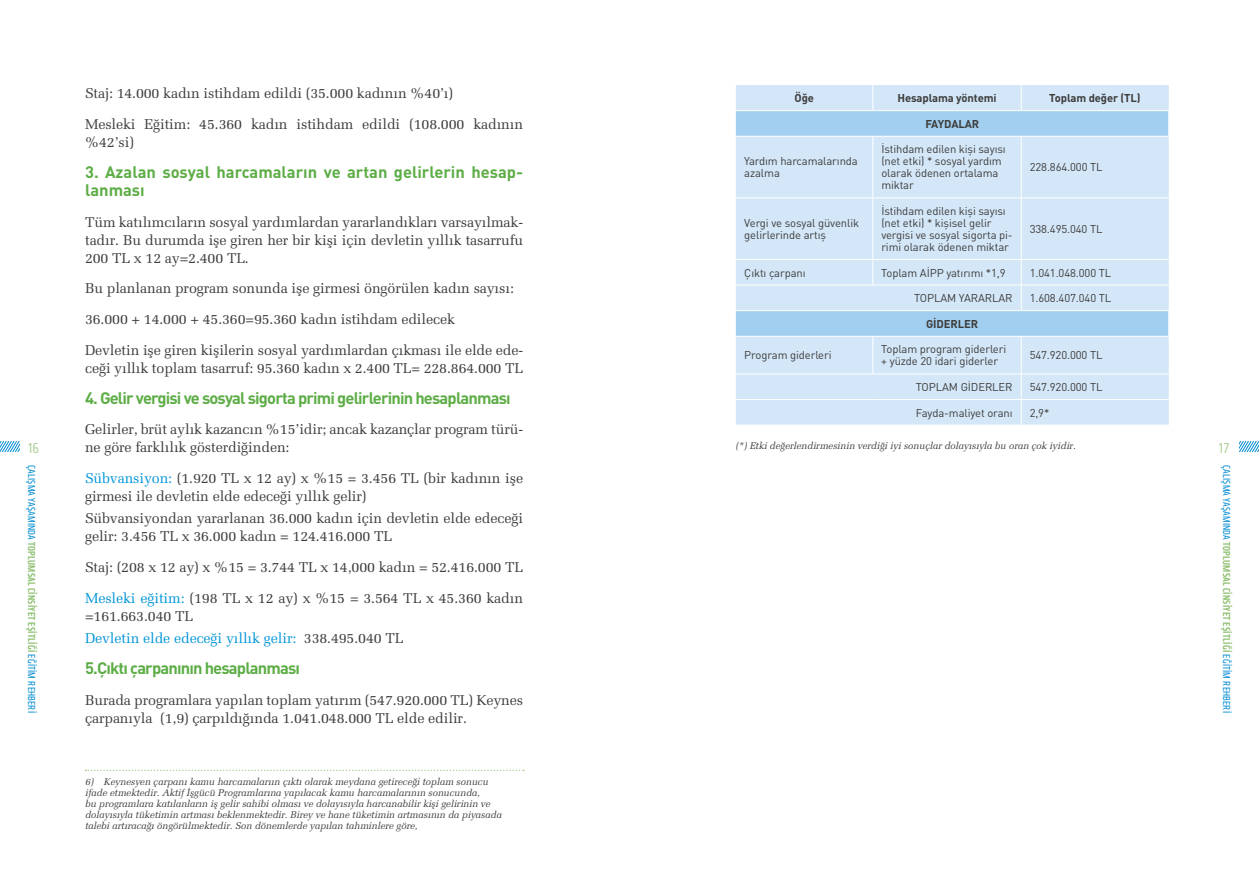
<style>
.page{position:relative;width:1259px;height:893px;background:#fff}
.page>*{position:absolute;margin:0;border:0;box-sizing:border-box;transform-origin:0 0}
.t1{font:700 16.5px "DIN Pro";letter-spacing:-.05em;color:#5dad46}
.t2{font:700 16.5px/18px "DIN Pro";color:#5dad46}
.t3{font:condensed 15px "Klavika CH";color:#b0d199}
.t4{font:500 14.25px/18px "Melior OTF";letter-spacing:-.01em;color:#3c3c3b}
.t5{font:500 14.25px/22.2px "Melior OTF";letter-spacing:-.01em;color:#0095d8}
.t6{font:11.25px/12px "DIN Pro";letter-spacing:-.01em;color:#3c3c3b}
.t7{font:700 11.25px "DIN Pro";letter-spacing:-.01em;color:#3c3c3b}
.t8{font:condensed 10.5px "Klavika CH";letter-spacing:.02em;color:#008bd2}
.t9{font:italic 500 9.75px/10.9px "Melior OTF";letter-spacing:-.01em;color:#3c3c3b}
.s1{color:#0095d8}
.s2{color:#3c3c3b}
.s3{font-weight:500;color:#8bbe6d}
</style>
<div class="page">
<svg style="left:0;top:442px;width:19px;height:9px"></svg>
<svg style="left:1239px;top:442px;width:20px;height:9px"></svg>
<svg style="left:85px;top:769px;width:439px;height:2px"></svg>
<div style="left:736px;top:85px;width:432px;height:340px;background:#d4e7f8"></div>
<svg style="left:736px;top:111px;width:432px;height:225px;background:#c9e1f6"></svg>
<svg style="left:872px;top:85px;width:1px;height:25px"></svg>
<hr style="left:872px;top:137px;width:1px;height:61px;background:#fff">
<hr style="left:736px;top:198px;width:137px;height:1px;background:#fff">
<hr style="left:873px;top:198px;width:148px;height:1px;background:#fff">
<hr style="left:872px;top:198px;width:1px;height:61px;background:#fff">
<hr style="left:1021px;top:198px;width:147px;height:1px;background:#fff">
<hr style="left:736px;top:259px;width:137px;height:1px;background:#fff">
<hr style="left:873px;top:259px;width:148px;height:1px;background:#fff">
<svg style="left:872px;top:260px;width:1px;height:25px"></svg>
<hr style="left:1021px;top:259px;width:147px;height:1px;background:#fff">
<hr style="left:736px;top:285px;width:137px;height:1px;background:#fff">
<hr style="left:873px;top:285px;width:148px;height:1px;background:#fff">
<hr style="left:1021px;top:285px;width:147px;height:1px;background:#fff">
<hr style="left:872px;top:337px;width:1px;height:37px;background:#fff">
<hr style="left:736px;top:374px;width:137px;height:1px;background:#fff">
<hr style="left:873px;top:374px;width:148px;height:1px;background:#fff">
<hr style="left:1021px;top:374px;width:147px;height:1px;background:#fff">
<hr style="left:736px;top:399px;width:137px;height:1px;background:#fff">
<hr style="left:873px;top:399px;width:148px;height:1px;background:#fff">
<hr style="left:1021px;top:399px;width:147px;height:1px;background:#fff">
<svg style="left:1021px;top:85px;width:1px;height:25px"></svg>
<hr style="left:1021px;top:137px;width:1px;height:61px;background:#fff">
<hr style="left:1021px;top:198px;width:1px;height:61px;background:#fff">
<svg style="left:1021px;top:260px;width:1px;height:50px"></svg>
<hr style="left:1021px;top:337px;width:1px;height:37px;background:#fff">
<svg style="left:1021px;top:374px;width:1px;height:51px"></svg>
<hr style="left:736px;top:110px;width:137px;height:1px;background:#fff">
<hr style="left:873px;top:110px;width:148px;height:1px;background:#fff">
<hr style="left:1021px;top:110px;width:148px;height:1px;background:#fff">
<svg style="left:1168px;top:111px;width:1px;height:25px"></svg>
<hr style="left:736px;top:136px;width:137px;height:1px;background:#fff">
<hr style="left:873px;top:136px;width:148px;height:1px;background:#fff">
<hr style="left:1021px;top:136px;width:148px;height:1px;background:#fff">
<hr style="left:736px;top:310px;width:137px;height:1px;background:#fff">
<hr style="left:873px;top:310px;width:148px;height:1px;background:#fff">
<hr style="left:1021px;top:310px;width:148px;height:1px;background:#fff">
<svg style="left:1168px;top:311px;width:1px;height:25px"></svg>
<hr style="left:736px;top:336px;width:137px;height:1px;background:#fff">
<hr style="left:873px;top:336px;width:148px;height:1px;background:#fff">
<hr style="left:1021px;top:336px;width:148px;height:1px;background:#fff">
<p class="t4" style="left:85px;top:78px;width:439px;line-height:30.8px">Staj: 14.000 kadın istihdam edildi (35.000 kadının %40’ı)<br>Mesleki Eğitim: 45.360 kadın istihdam edildi (108.000 kadının</p>
<p class="t4" style="left:85px;top:133px;width:51px">%42’si)</p>
<p class="t2" style="left:85px;top:162px;width:439px">3. Azalan sosyal harcamaların ve artan gelirlerin hesap&shy;lanması</p>
<p class="t4" style="left:85px;top:213px;width:439px;text-align:justify">Tüm katılımcıların sosyal yardımlardan yararlandıkları varsayılmak&shy;tadır. Bu durumda işe giren her bir kişi için devletin yıllık tasarrufu 200 TL x 12 ay=2.400 TL.</p>
<p class="t4" style="left:85px;top:273px;width:439px;line-height:30.8px">Bu planlanan program sonunda işe girmesi öngörülen kadın sayısı:<br>36.000 + 14.000 + 45.360=95.360 kadın istihdam edilecek<br>Devletin işe giren kişilerin sosyal yardımlardan çıkması ile elde ede-</p>
<p class="t4" style="left:85px;top:359px;width:439px">ceği yıllık toplam tasarruf: 95.360 kadın x 2.400 TL= 228.864.000 TL</p>
<p class="t1" style="left:85px;top:386px;width:427px">4. Gelir vergisi ve sosyal sigorta primi gelirlerinin hesaplanması</p>
<p class="t4" style="left:85px;top:420px;width:439px">Gelirler, brüt aylık kazancın %15’idir; ancak kazançlar program türü&shy;ne göre farklılık gösterdiğinden:</p>
<p class="t4" style="left:85px;top:469px;width:439px"><span class="s1">Sübvansiyon:</span> (1.920 TL x 12 ay) x %15 = 3.456 TL (bir kadının işe girmesi ile devletin elde edeceği yıllık gelir)</p>
<p class="t4" style="left:85px;top:509px;width:439px">Sübvansiyondan yararlanan 36.000 kadın için devletin elde edeceği gelir: 3.456 TL x 36.000 kadın = 124.416.000 TL</p>
<p class="t4" style="left:85px;top:552px;width:439px;line-height:30.8px">Staj: (208 x 12 ay) x %15 = 3.744 TL x 14,000 kadın = 52.416.000 TL<br><span class="s1">Mesleki eğitim:</span> (198 TL x 12 ay) x %15 = 3.564 TL x 45.360 kadın</p>
<p class="t5" style="left:85px;top:605px;width:320px"><span class="s2">=161.663.040 TL<br></span>Devletin elde edeceği yıllık gelir: <span class="s2">338.495.040 TL</span></p>
<p class="t1" style="left:85px;top:657px;width:217px">5.Çıktı çarpanının hesaplanması</p>
<p class="t4" style="left:85px;top:691px;width:439px">Burada programlara yapılan toplam yatırım (547.920.000 TL) Keynes çarpanıyla (1,9) çarpıldığında 1.041.048.000 TL elde edilir.</p>
<p class="t7" style="left:794px;top:90px;width:21px">Öğe</p>
<p class="t7" style="left:897px;top:90px;width:101px">Hesaplama yöntemi</p>
<p class="t7" style="left:1049px;top:90px;width:93px">Toplam değer (TL)</p>
<p class="t7" style="left:925px;top:116px;width:55px">FAYDALAR</p>
<p class="t6" style="left:744px;top:155px;width:115px">Yardım harcamalarında azalma</p>
<p class="t6" style="left:881px;top:143px;width:126px">İstihdam edilen kişi sayısı (net etki) * sosyal yardım olarak ödenen ortalama miktar</p>
<p class="t6" style="left:1029px;top:161px;width:74px">228.864.000 TL</p>
<p class="t6" style="left:881px;top:204px;width:133px">İstihdam edilen kişi sayısı (net etki) * kişisel gelir vergisi ve sosyal sigorta pi&shy;rimi olarak ödenen miktar</p>
<p class="t6" style="left:744px;top:216px;width:116px">Vergi ve sosyal güvenlik gelirlerinde artış</p>
<p class="t6" style="left:1029px;top:222px;width:74px">338.495.040 TL</p>
<p class="t6" style="left:744px;top:266px;width:63px">Çıktı çarpanı</p>
<p class="t6" style="left:881px;top:266px;width:126px">Toplam AİPP yatırımı *1,9</p>
<p class="t6" style="left:1029px;top:266px;width:83px">1.041.048.000 TL</p>
<p class="t6" style="left:914px;top:292px;width:100px">TOPLAM YARARLAR</p>
<p class="t6" style="left:1029px;top:292px;width:83px">1.608.407.040 TL</p>
<p class="t7" style="left:926px;top:316px;width:54px">GİDERLER</p>
<p class="t6" style="left:744px;top:349px;width:89px">Program giderleri</p>
<p class="t6" style="left:881px;top:343px;width:126px">Toplam program giderleri + yüzde 20 idari giderler</p>
<p class="t6" style="left:1029px;top:349px;width:74px">547.920.000 TL</p>
<p class="t6" style="left:916px;top:380px;width:98px">TOPLAM GİDERLER</p>
<p class="t6" style="left:1029px;top:380px;width:74px">547.920.000 TL</p>
<p class="t6" style="left:915px;top:406px;width:98px">Fayda-maliyet oranı</p>
<p class="t6" style="left:1029px;top:406px;width:21px">2,9*</p>
<p class="t9" style="left:736px;top:440px;width:341px">(*) Etki değerlendirmesinin verdiği iyi sonuçlar dolayısıyla bu oran çok iyidir.</p>
<p class="t3" style="left:28px;top:440px;width:13px">16</p>
<p class="t3" style="left:1219px;top:440px;width:12px">17</p>
<p class="t8" style="left:37px;top:465px;width:249px;rotate:90deg">ÇALIŞMA YAŞAMINDA <span class="s3">TOPLUMSAL CİNSİYET EŞİTLİĞİ</span> EĞİTİM REHBERİ</p>
<p class="t8" style="left:1232px;top:465px;width:249px;rotate:90deg">ÇALIŞMA YAŞAMINDA <span class="s3">TOPLUMSAL CİNSİYET EŞİTLİĞİ</span> EĞİTİM REHBERİ</p>
<p class="t9" style="left:85px;top:777px;width:418px">6) Keynesyen çarpanı kamu harcamalarıın çıktı olarak meydana getireceği toplam sonucu ifade etmektedir. Aktif İşgücü Programlarına yapılacak kamu harcamalarının sonucunda,<br>bu programlara katılanların iş gelir sahibi olması ve dolayısıyla harcanabilir kişi gelirinin ve dolayısıyla tüketimin artması beklenmektedir. Birey ve hane tüketimin artmasının da piyasada talebi artıracağı öngörülmektedir. Son dönemlerde yapılan tahminlere göre,</p>
</div>
